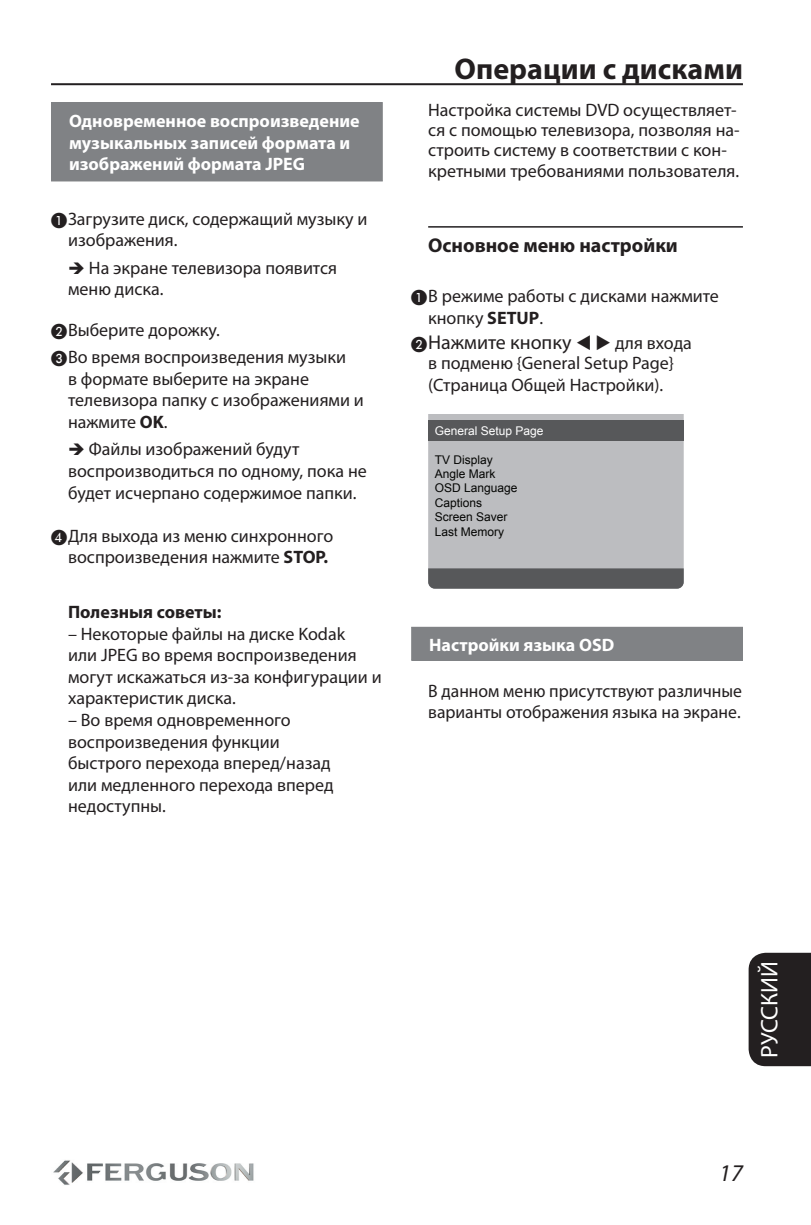
<style>
.page{position:relative;width:811px;height:1225px;background:#fff}
.page>*{position:absolute;margin:0;border:0;box-sizing:border-box;transform-origin:0 0}
.t1{font:700 30px "Myriad Pro";color:#231f20}
.t2{font:24px "Myriad Pro";letter-spacing:-.005em;color:#fff}
.t3{font:italic 24px "Myriad Pro";color:#231f20}
.t4{font:20px "Myriad Pro";color:#231f20}
.t5{font:700 20px "Myriad Pro";color:#231f20}
.t6{font:18px/21.6px "Myriad Pro";color:#231f20}
.t7{font:700 18px/21.6px "Myriad Pro";color:#fff}
.t8{font:700 18px "Myriad Pro";color:#231f20}
.t9{font:12px/14.4px "Arial";color:#040503}
.t10{font:12px "Arial";color:#fff}
.s1{font-family:"Philips Pi Roman";font-size:16px}
.s2{font-weight:700}
.s3{font-size:18px}
</style>
<div class="page">
<img style="left:53px;top:1160px;width:201px;height:25px">
<div style="left:748px;top:952px;width:63px;height:114px;background:#231f20"></div>
<div style="left:52px;top:103px;width:330px;height:78px;background:#808285"></div>
<div style="left:51px;top:102px;width:332px;height:79px;border:1px solid #808285"></div>
<hr style="left:51px;top:83px;width:692px;height:2px;background:#231f20">
<hr style="left:428px;top:226px;width:315px;height:2px;background:#231f20">
<div style="left:428px;top:414px;width:255px;height:154px;background:#bcbdc0"></div>
<div style="left:428px;top:568px;width:255px;height:20px;background:#57585a"></div>
<div style="left:428px;top:420px;width:255px;height:21px;background:#57585a"></div>
<div style="left:412px;top:627px;width:330px;height:33px;background:#808285"></div>
<div style="left:411px;top:627px;width:332px;height:34px;border:1px solid #808285"></div>
<p class="t7" style="left:69px;top:110px;width:292px">Одновременное воспроизведение музыкальных записей формата и изображений формата JPEG</p>
<p class="t6" style="left:68px;top:208px;width:301px;text-indent:-17px"><span class="s1">A</span>Загрузите диск, содержащий музыку и изображения.</p>
<p class="t6" style="left:68px;top:257px;width:271px">➔ На экране телевизора появится меню диска.</p>
<p class="t6" style="left:51px;top:317px;width:297px;line-height:27.2px"><span class="s1">B</span>Выберите дорожку.<br><span class="s1">C</span>Во время воспроизведения музыки</p>
<p class="t6" style="left:68px;top:368px;width:297px">в формате выберите на экране телевизора папку с изображениями и нажмите <span class="s2">OK</span>.</p>
<p class="t6" style="left:68px;top:439px;width:300px">➔ Файлы изображений будут воспроизводиться по одному, пока не будет исчерпано содержимое папки.</p>
<p class="t6" style="left:51px;top:525px;width:284px;text-align:right"><span class="s1">D</span>Для выхода из меню синхронного воспроизведения нажмите <span class="s2">STOP.</span></p>
<p class="t8" style="left:68px;top:602px;width:155px">Полезныя советы:</p>
<p class="t6" style="left:68px;top:623px;width:315px">– Некоторые файлы на диске Kodak<br>или JPEG во время воспроизведения могут искажаться из-за конфигурации и характеристик диска.</p>
<p class="t6" style="left:68px;top:709px;width:267px">– Во время одновременного воспроизведения функции быстрого перехода вперед/назад или медленного перехода вперед недоступны.</p>
<h1 class="t1" style="left:455px;top:52px;width:290px">Операции с дисками</h1>
<p class="t6" style="left:428px;top:100px;width:313px;line-height:20.6px">Настройка системы DVD осуществляет&shy;ся с помощью телевизора, позволяя на&shy;строить систему в соответствии с кон&shy;кретными требованиями пользователя.</p>
<p class="t5" style="left:428px;top:234px;width:251px">Основное меню настройки</p>
<p class="t6" style="left:428px;top:285px;width:292px;text-indent:-17px"><span class="s1">A</span>В режиме работы с дисками нажмите кнопку <span class="s2">SETUP</span>.</p>
<p class="t4" style="left:411px;top:332px;width:282px"><span class="s1">B</span>Нажмите кнопку ▼ ◆ <span class="s3">для входа</span></p>
<p class="t6" style="left:428px;top:353px;width:247px">в подменю {General Setup Page} (Страница Общей Настройки).</p>
<p class="t10" style="left:435px;top:422px;width:110px">General Setup Page</p>
<p class="t9" style="left:435px;top:452px;width:84px">TV Display<br>Angle Mark<br>OSD Language<br>Captions<br>Screen Saver<br>Last Memory</p>
<p class="t7" style="left:429px;top:634px;width:187px">Настройки языка OSD</p>
<p class="t6" style="left:428px;top:680px;width:315px">В данном меню присутствуют различные варианты отображения языка на экране.</p>
<h2 class="t2" style="left:756px;top:1057px;width:98px;rotate:-90deg">РУССКИЙ</h2>
<h2 class="t3" style="left:719px;top:1159px;width:25px">17</h2>
</div>
